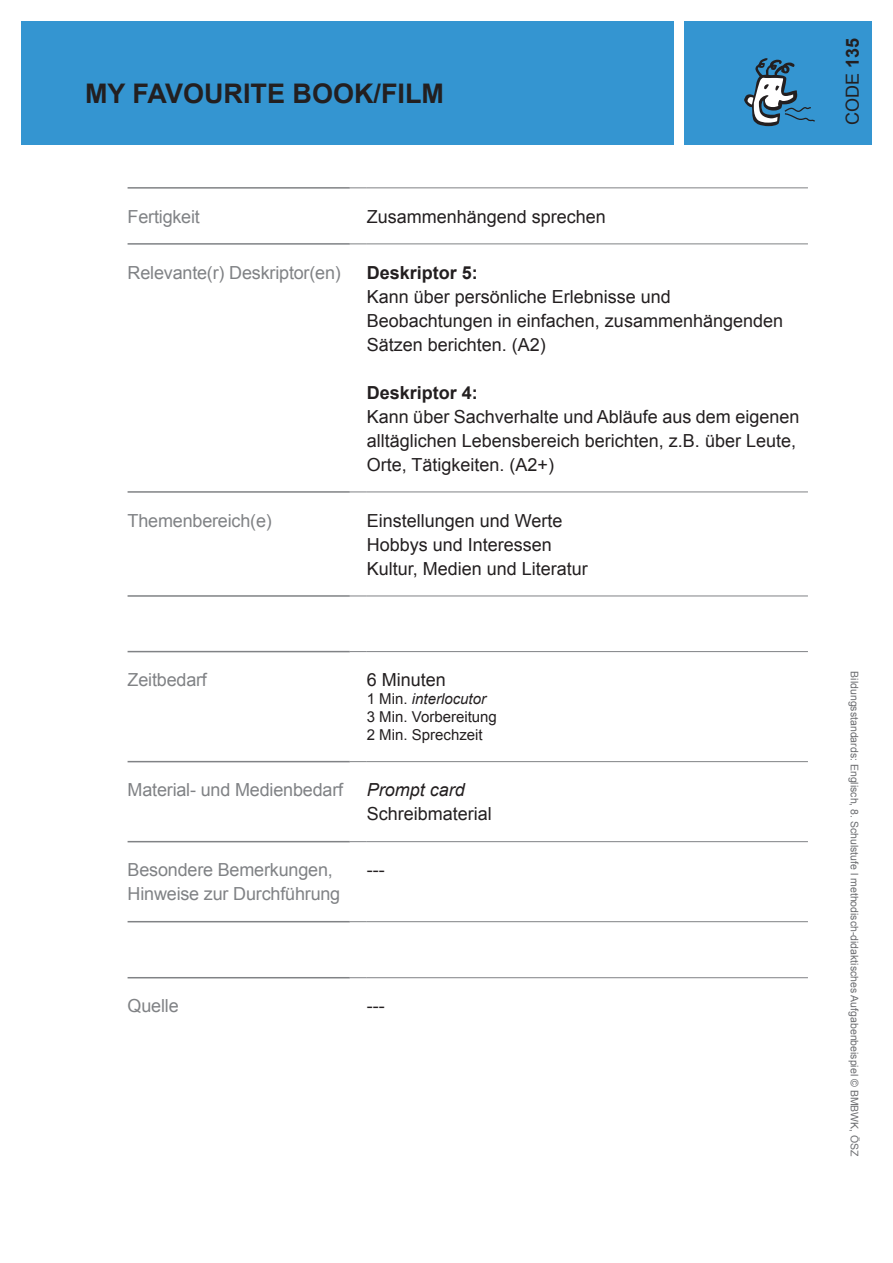
<style>
.page{position:relative;width:893px;height:1263px;background:#fff}
.page>*{position:absolute;margin:0;border:0;box-sizing:border-box;transform-origin:0 0}
.t1{font:700 27px "Arial";color:#231f20}
.t2{font:18px/24px "Arial";color:#231f20}
.t3{font:18px/24px "Arial";letter-spacing:-.01em;color:#808285}
.t4{font:700 18px "Arial";color:#231f20}
.t5{font:italic 18px "Arial";color:#231f20}
.t6{font:15px/18px "Arial";color:#231f20}
.t7{font:10.5px "Arial";color:#6c6d70}
.s1{font-style:italic}
.s2{font-weight:700}
</style>
<div class="page">
<div style="left:685px;top:21px;width:187px;height:124px;background:#3495d1"></div>
<div style="left:21px;top:21px;width:652px;height:124px;background:#3495d1"></div>
<svg style="left:744px;top:58px;width:71px;height:68px"></svg>
<hr style="left:128px;top:187px;width:222px;height:2px;background:#808285">
<hr style="left:128px;top:243px;width:222px;height:2px;background:#808285">
<hr style="left:128px;top:491px;width:222px;height:2px;background:#808285">
<hr style="left:128px;top:595px;width:222px;height:2px;background:#808285">
<hr style="left:128px;top:651px;width:222px;height:1px;background:#808285">
<hr style="left:128px;top:761px;width:222px;height:1px;background:#808285">
<hr style="left:128px;top:841px;width:222px;height:1px;background:#808285">
<hr style="left:128px;top:921px;width:222px;height:1px;background:#808285">
<hr style="left:128px;top:977px;width:222px;height:1px;background:#808285">
<svg style="left:350px;top:188px;width:17px;height:1px"></svg>
<hr style="left:367px;top:188px;width:441px;height:1px;background:#808285">
<svg style="left:350px;top:244px;width:17px;height:1px"></svg>
<hr style="left:367px;top:244px;width:441px;height:1px;background:#808285">
<svg style="left:350px;top:492px;width:17px;height:1px"></svg>
<hr style="left:367px;top:492px;width:441px;height:1px;background:#808285">
<svg style="left:350px;top:596px;width:17px;height:1px"></svg>
<hr style="left:367px;top:596px;width:441px;height:1px;background:#808285">
<svg style="left:350px;top:651px;width:17px;height:1px"></svg>
<hr style="left:367px;top:651px;width:441px;height:1px;background:#808285">
<svg style="left:350px;top:761px;width:17px;height:1px"></svg>
<hr style="left:367px;top:761px;width:441px;height:1px;background:#808285">
<svg style="left:350px;top:841px;width:17px;height:1px"></svg>
<hr style="left:367px;top:841px;width:441px;height:1px;background:#808285">
<svg style="left:350px;top:921px;width:17px;height:1px"></svg>
<hr style="left:367px;top:921px;width:441px;height:1px;background:#808285">
<svg style="left:350px;top:977px;width:17px;height:1px"></svg>
<hr style="left:367px;top:977px;width:441px;height:1px;background:#808285">
<h1 class="t1" style="left:85px;top:76px;width:361px">MY FAVOURITE BOOK/FILM</h1>
<p class="t3" style="left:128px;top:204px;width:74px">Fertigkeit</p>
<p class="t2" style="left:367px;top:204px;width:241px">Zusammenhängend sprechen</p>
<p class="t3" style="left:128px;top:260px;width:215px">Relevante(r) Deskriptor(en)</p>
<p class="t4" style="left:367px;top:260px;width:113px">Deskriptor 5:</p>
<p class="t2" style="left:367px;top:284px;width:418px">Kann über persönliche Erlebnisse und<br>Beobachtungen in einfachen, zusammenhängenden<br>Sätzen berichten. (A2)</p>
<p class="t4" style="left:367px;top:380px;width:113px">Deskriptor 4:</p>
<p class="t2" style="left:367px;top:404px;width:434px">Kann über Sachverhalte und Abläufe aus dem eigenen alltäglichen Lebensbereich berichten, z.B. über Leute,<br>Orte, Tätigkeiten. (A2+)</p>
<p class="t3" style="left:128px;top:509px;width:146px">Themenbereich(e)</p>
<p class="t2" style="left:367px;top:509px;width:223px">Einstellungen und Werte<br>Hobbys und Interessen<br>Kultur, Medien und Literatur</p>
<p class="t3" style="left:128px;top:668px;width:81px">Zeitbedarf</p>
<p class="t2" style="left:367px;top:668px;width:81px">6 Minuten</p>
<p class="t6" style="left:367px;top:690px;width:132px">1 Min. <span class="s1">interlocutor<br></span>3 Min. Vorbereitung<br>2 Min. Sprechzeit</p>
<p class="t3" style="left:128px;top:778px;width:217px">Material- und Medienbedarf</p>
<p class="t5" style="left:367px;top:778px;width:100px">Prompt card</p>
<p class="t2" style="left:367px;top:802px;width:127px">Schreibmaterial</p>
<p class="t3" style="left:128px;top:858px;width:214px">Besondere Bemerkungen,<br>Hinweise zur Durchführung</p>
<p class="t2" style="left:367px;top:858px;width:19px">---</p>
<p class="t3" style="left:128px;top:994px;width:53px">Quelle</p>
<p class="t2" style="left:367px;top:994px;width:19px">---</p>
<p class="t2" style="left:841px;top:125px;width:89px;rotate:-90deg">CODE <span class="s2">135</span></p>
<p class="t7" style="left:861px;top:671px;width:487px;rotate:90deg">Bildungsstandards: Englisch, 8. Schulstufe l methodisch-didaktisches Aufgabenbeispiel © BMBWK, ÖSZ</p>
</div>
